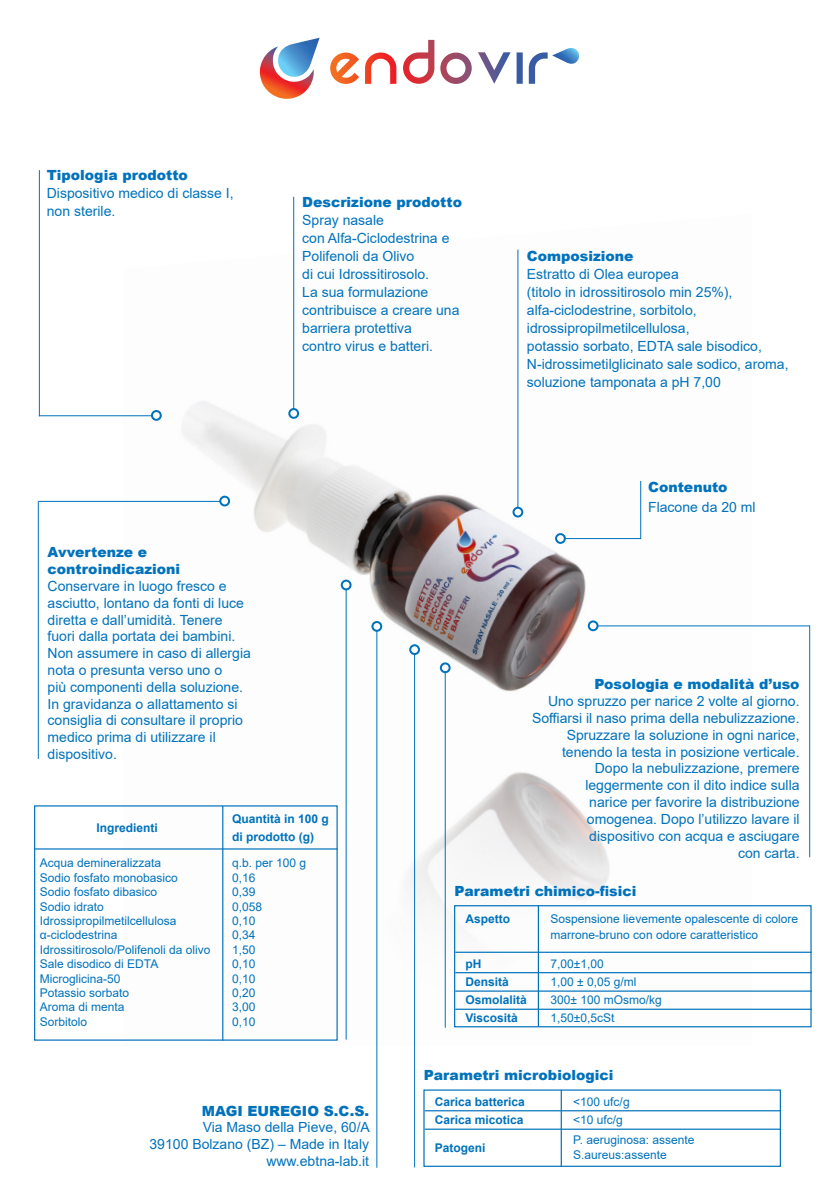
<style>
.page{position:relative;width:840px;height:1191px;background:#fff}
.page>*{position:absolute;margin:0;border:0;box-sizing:border-box;transform-origin:0 0}
.t1{font:14px/16.8px "Arial";color:#0072bc}
.t2{font:900 14px "Arial";color:#0072bc}
.t3{font:12px "Arial";color:#0072bc}
.t4{font:700 12px "Arial";color:#0072bc}
</style>
<div class="page">
<img style="left:123px;top:214px;width:629px;height:831px">
<hr style="left:39px;top:170px;width:1px;height:246px;background:#0072bc">
<div style="left:151px;top:410px;width:11px;height:11px;border:2px solid #0072bc;border-radius:50%"></div>
<hr style="left:517px;top:249px;width:1px;height:258px;background:#0072bc">
<div style="left:512px;top:507px;width:11px;height:10px;border:2px solid #0072bc;border-radius:50%"></div>
<hr style="left:564px;top:538px;width:76px;height:1px;background:#0072bc">
<hr style="left:808px;top:625px;width:1px;height:232px;background:#0072bc">
<hr style="left:38px;top:501px;width:1px;height:258px;background:#0072bc">
<div style="left:554px;top:533px;width:11px;height:11px;border:2px solid #0072bc;border-radius:50%"></div>
<hr style="left:39px;top:415px;width:113px;height:1px;background:#0072bc">
<hr style="left:293px;top:197px;width:1px;height:213px;background:#0072bc">
<div style="left:288px;top:408px;width:11px;height:11px;border:2px solid #0072bc;border-radius:50%"></div>
<hr style="left:639px;top:481px;width:1px;height:58px;background:#0072bc">
<div style="left:219px;top:495px;width:11px;height:11px;border:2px solid #0072bc;border-radius:50%"></div>
<hr style="left:39px;top:501px;width:181px;height:1px;background:#0072bc">
<hr style="left:597px;top:625px;width:212px;height:1px;background:#0072bc">
<div style="left:587px;top:620px;width:11px;height:11px;border:2px solid #0072bc;border-radius:50%"></div>
<hr style="left:222px;top:806px;width:1px;height:234px;background:#0072bc">
<hr style="left:34px;top:848px;width:303px;height:1px;background:#0072bc">
<div style="left:454px;top:905px;width:357px;height:122px;border:1px solid #0072bc"></div>
<hr style="left:455px;top:951px;width:356px;height:2px;background:#0072bc">
<hr style="left:455px;top:972px;width:356px;height:1px;background:#0072bc">
<hr style="left:455px;top:990px;width:356px;height:1px;background:#0072bc">
<hr style="left:455px;top:1008px;width:356px;height:1px;background:#0072bc">
<hr style="left:537px;top:905px;width:1px;height:121px;background:#0072bc">
<hr style="left:424px;top:1110px;width:356px;height:1px;background:#0072bc">
<hr style="left:424px;top:1128px;width:356px;height:1px;background:#0072bc">
<hr style="left:560px;top:1089px;width:1px;height:77px;background:#0072bc">
<hr style="left:345px;top:588px;width:1px;height:451px;background:#0072bc">
<div style="left:340px;top:579px;width:11px;height:11px;border:2px solid #0072bc;border-radius:50%"></div>
<hr style="left:414px;top:654px;width:1px;height:513px;background:#0072bc">
<div style="left:409px;top:644px;width:11px;height:11px;border:2px solid #0072bc;border-radius:50%"></div>
<hr style="left:444px;top:671px;width:1px;height:356px;background:#0072bc">
<div style="left:439px;top:662px;width:11px;height:11px;border:2px solid #0072bc;border-radius:50%"></div>
<hr style="left:376px;top:630px;width:1px;height:537px;background:#0072bc">
<div style="left:371px;top:621px;width:11px;height:11px;border:2px solid #0072bc;border-radius:50%"></div>
<svg style="left:259px;top:38px;width:60px;height:61px"></svg>
<svg style="left:566px;top:48px;width:14px;height:16px"></svg>
<svg style="left:330px;top:40px;width:217px;height:44px"></svg>
<p class="t2" style="left:47px;top:165px;width:143px">Tipologia prodotto</p>
<p class="t1" style="left:47px;top:185px;width:188px">Dispositivo medico di classe I,</p>
<p class="t1" style="left:47px;top:203px;width:70px">non sterile.</p>
<p class="t2" style="left:302px;top:192px;width:161px">Descrizione prodotto</p>
<p class="t1" style="left:302px;top:212px;width:83px">Spray nasale</p>
<p class="t1" style="left:302px;top:230px;width:149px">con Alfa-Ciclodestrina e</p>
<p class="t1" style="left:302px;top:248px;width:114px">Polifenoli da Olivo</p>
<p class="t1" style="left:302px;top:266px;width:128px">di cui Idrossitirosolo.</p>
<p class="t1" style="left:302px;top:283px;width:159px;line-height:18px">La sua formulazione contribuisce a creare una barriera protettiva</p>
<p class="t1" style="left:302px;top:338px;width:132px">contro virus e batteri.</p>
<p class="t2" style="left:526px;top:245px;width:108px">Composizione</p>
<p class="t1" style="left:526px;top:265px;width:153px">Estratto di Olea europea</p>
<p class="t1" style="left:526px;top:283px;width:207px;line-height:18px">(titolo in idrossitirosolo min 25%), alfa-ciclodestrine, sorbitolo, idrossipropilmetilcellulosa,</p>
<p class="t1" style="left:526px;top:337px;width:263px;line-height:18px">potassio sorbato, EDTA sale bisodico,<br>N-idrossimetilglicinato sale sodico, aroma, soluzione tamponata a pH 7,00</p>
<p class="t2" style="left:647px;top:477px;width:81px">Contenuto</p>
<p class="t1" style="left:647px;top:499px;width:109px">Flacone da 20 ml</p>
<p class="t2" style="left:48px;top:542px;width:101px">Avvertenze e</p>
<p class="t2" style="left:48px;top:559px;width:134px">controindicazioni</p>
<p class="t1" style="left:48px;top:577px;width:205px">Conservare in luogo fresco e asciutto, lontano da fonti di luce diretta e dall’umidità. Tenere fuori dalla portata dei bambini.<br>Non assumere in caso di allergia nota o presunta verso uno o<br>più componenti della soluzione.<br>In gravidanza o allattamento si consiglia di consultare il proprio medico prima di utilizzare il dispositivo.</p>
<p class="t4" style="left:96px;top:819px;width:63px">Ingredienti</p>
<p class="t3" style="left:40px;top:855px;width:123px">Acqua demineralizzata</p>
<p class="t3" style="left:40px;top:869px;width:140px">Sodio fosfato monobasico</p>
<p class="t3" style="left:40px;top:883px;width:119px">Sodio fosfato dibasico</p>
<p class="t3" style="left:40px;top:898px;width:66px">Sodio idrato</p>
<p class="t3" style="left:40px;top:912px;width:138px">Idrossipropilmetilcellulosa</p>
<p class="t3" style="left:40px;top:927px;width:79px">α-ciclodestrina</p>
<p class="t3" style="left:40px;top:941px;width:172px">Idrossitirosolo/Polifenoli da olivo</p>
<p class="t3" style="left:40px;top:955px;width:120px">Sale disodico di EDTA</p>
<p class="t3" style="left:40px;top:970px;width:82px">Microglicina-50</p>
<p class="t3" style="left:40px;top:984px;width:91px">Potassio sorbato</p>
<p class="t3" style="left:40px;top:999px;width:86px">Aroma di menta</p>
<p class="t3" style="left:40px;top:1013px;width:49px">Sorbitolo</p>
<p class="t4" style="left:232px;top:810px;width:98px">Quantità in 100 g</p>
<p class="t4" style="left:232px;top:828px;width:83px">di prodotto (g)</p>
<p class="t3" style="left:232px;top:855px;width:76px">q.b. per 100 g</p>
<p class="t3" style="left:232px;top:869px;width:25px">0,16</p>
<p class="t3" style="left:232px;top:883px;width:25px">0,39</p>
<p class="t3" style="left:232px;top:898px;width:32px">0,058</p>
<p class="t3" style="left:232px;top:912px;width:25px">0,10</p>
<p class="t3" style="left:232px;top:927px;width:25px">0,34</p>
<p class="t3" style="left:232px;top:941px;width:25px">1,50</p>
<p class="t3" style="left:232px;top:955px;width:25px">0,10</p>
<p class="t3" style="left:232px;top:970px;width:25px">0,10</p>
<p class="t3" style="left:232px;top:984px;width:25px">0,20</p>
<p class="t3" style="left:232px;top:999px;width:25px">3,00</p>
<p class="t3" style="left:232px;top:1013px;width:25px">0,10</p>
<p class="t2" style="left:202px;top:1100px;width:169px">MAGI EUREGIO S.C.S.</p>
<p class="t1" style="left:202px;top:1119px;width:169px">Via Maso della Pieve, 60/A</p>
<p class="t1" style="left:149px;top:1135px;width:221px">39100 Bolzano (BZ) – Made in Italy</p>
<p class="t1" style="left:266px;top:1152px;width:104px">www.ebtna-lab.it</p>
<p class="t2" style="left:594px;top:674px;width:206px">Posologia e modalità d’uso</p>
<p class="t1" style="left:531px;top:693px;width:269px;text-align:right">Uno spruzzo per narice 2 volte al giorno.<br>Soffiarsi il naso prima della nebulizzazione.<br>Spruzzare la soluzione in ogni narice, tenendo la testa in posizione verticale.</p>
<p class="t1" style="left:585px;top:760px;width:215px;text-align:right">Dopo la nebulizzazione, premere leggermente con il dito indice sulla</p>
<p class="t1" style="left:586px;top:793px;width:214px;text-align:justify">narice per favorire la distribuzione omogenea. Dopo l’utilizzo lavare il dispositivo con acqua e asciugare</p>
<p class="t1" style="left:737px;top:844px;width:63px">con carta.</p>
<p class="t2" style="left:454px;top:880px;width:183px">Parametri chimico-fisici</p>
<p class="t4" style="left:465px;top:910px;width:46px">Aspetto</p>
<p class="t3" style="left:550px;top:910px;width:249px">Sospensione lievemente opalescente di colore</p>
<p class="t3" style="left:550px;top:926px;width:209px">marrone-bruno con odore caratteristico</p>
<p class="t4" style="left:465px;top:955px;width:17px">pH</p>
<p class="t4" style="left:465px;top:973px;width:45px">Densità</p>
<p class="t4" style="left:465px;top:991px;width:63px">Osmolalità</p>
<p class="t4" style="left:465px;top:1009px;width:54px">Viscosità</p>
<p class="t3" style="left:550px;top:955px;width:55px">7,00±1,00</p>
<p class="t3" style="left:550px;top:973px;width:87px">1,00 ± 0,05 g/ml</p>
<p class="t3" style="left:550px;top:991px;width:113px">300± 100 mOsmo/kg</p>
<p class="t3" style="left:550px;top:1009px;width:65px">1,50±0,5cSt</p>
<p class="t2" style="left:423px;top:1064px;width:191px">Parametri microbiologici</p>
<p class="t4" style="left:434px;top:1093px;width:92px">Carica batterica</p>
<p class="t4" style="left:434px;top:1111px;width:90px">Carica micotica</p>
<p class="t3" style="left:573px;top:1093px;width:58px">&lt;100 ufc/g</p>
<p class="t3" style="left:573px;top:1111px;width:51px">&lt;10 ufc/g</p>
<p class="t4" style="left:434px;top:1139px;width:52px">Patogeni</p>
<p class="t3" style="left:573px;top:1131px;width:123px">P. aeruginosa: assente</p>
<p class="t3" style="left:573px;top:1146px;width:95px">S.aureus:assente</p>
</div>
